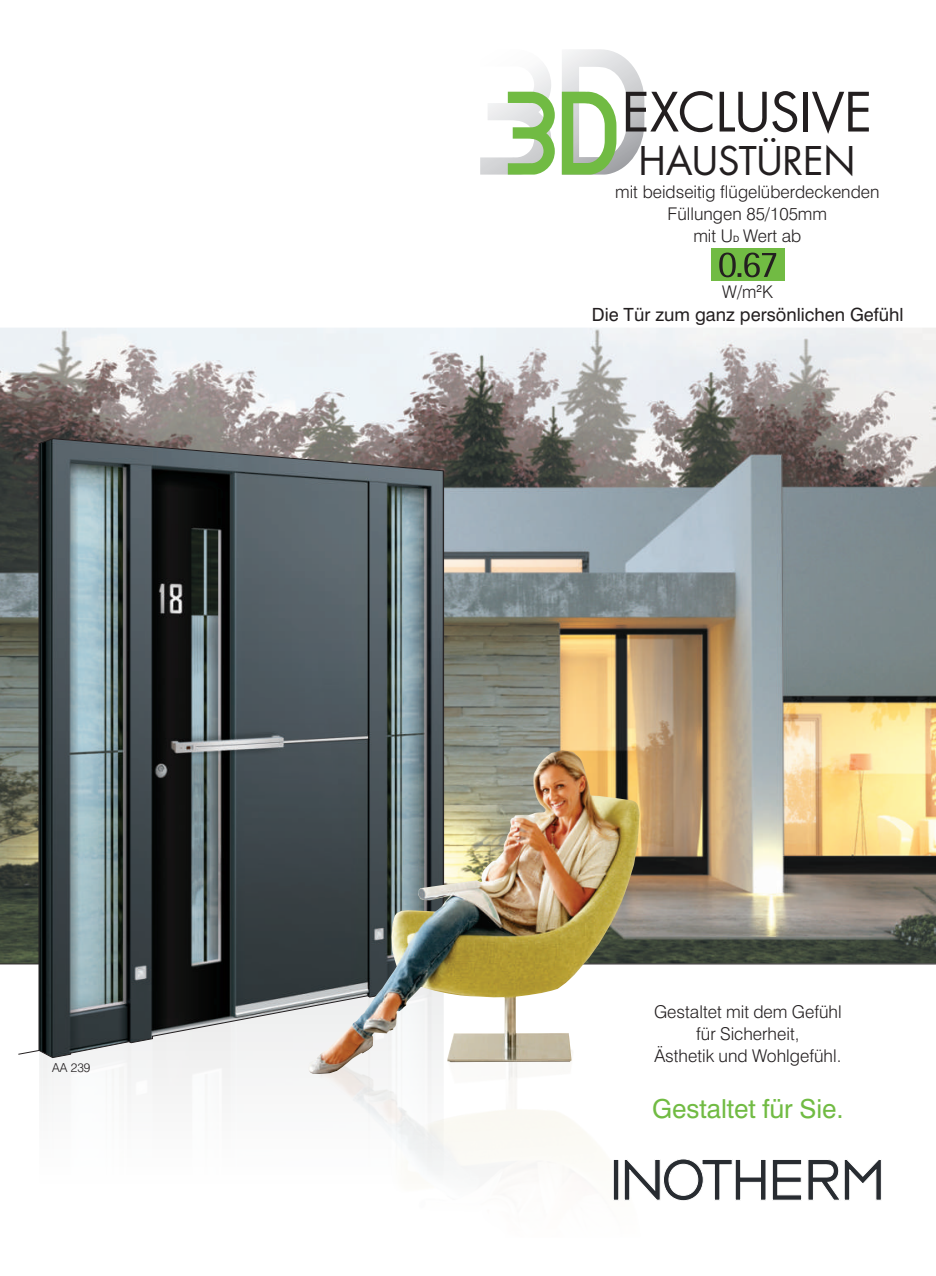
<style>
.page{position:relative;width:936px;height:1276px;background:#fff}
.page>*{position:absolute;margin:0;border:0;box-sizing:border-box;transform-origin:0 0}
.t1{font:52.65px "Futura LT Pro";letter-spacing:-.005em;color:#231f20}
.t2{font:38.4px "Futura LT Pro";letter-spacing:-.005em;color:#231f20}
.t3{font:26.25px "Swiss 721 BT";color:#71bb43}
.t4{font:18.15px "Swiss 721 BT";color:#231f20}
.t5{font:300 17.55px/22.2px "Swiss 721 BT";color:#231f20;text-align:center}
.t6{font:300 17.4px/21.9px "Swiss 721 BT";color:#231f20;text-align:center}
.t7{font:300 12.3px "Swiss 721 BT";color:#231f20}
.s1{font-weight:400;font-size:8.7px}
</style>
<div class="page">
<img style="left:0;top:328px;width:935px;height:635px">
<hr style="left:0;top:963px;width:935px;height:1px;background:#231f20">
<div style="left:711px;top:249px;width:73px;height:32px;background:#71bb43"></div>
<svg style="left:480px;top:49px;width:164px;height:126px"></svg>
<hr style="left:442px;top:471px;width:2px;height:512px;background:#231f20">
<svg style="left:39px;top:438px;width:404px;height:620px;background:#545e62"></svg>
<svg style="left:719px;top:253px;width:57px;height:24px"></svg>
<svg style="left:613px;top:1159px;width:268px;height:42px"></svg>
<img style="left:309px;top:750px;width:330px;height:324px">
<p class="t7" style="left:52px;top:1063px;width:40px">AA 239</p>
<h1 class="t1" style="left:621px;top:88px;width:252px">EXCLUSIVE</h1>
<h2 class="t2" style="left:638px;top:143px;width:219px">HAUSTÜREN</h2>
<p class="t6" style="left:615px;top:183px;width:266px">mit beidseitig flügelüberdeckenden<br>Füllungen 85/105mm<br>mit U<span class="s1">D</span> Wert ab</p>
<p class="t6" style="left:722px;top:283px;width:41px">W <sup>2</sup></p>
<p class="t6" style="left:737px;top:283px;width:38px">/m K</p>
<p class="t4" style="left:591px;top:307px;width:313px">Die Tür zum ganz persönlichen Gefühl</p>
<p class="t5" style="left:654px;top:1002px;width:189px">Gestaltet mit dem Gefühl für Sicherheit,<br>Ästhetik und Wohlgefühl.</p>
<h3 class="t3" style="left:652px;top:1098px;width:193px">Gestaltet für Sie.</h3>
</div>
